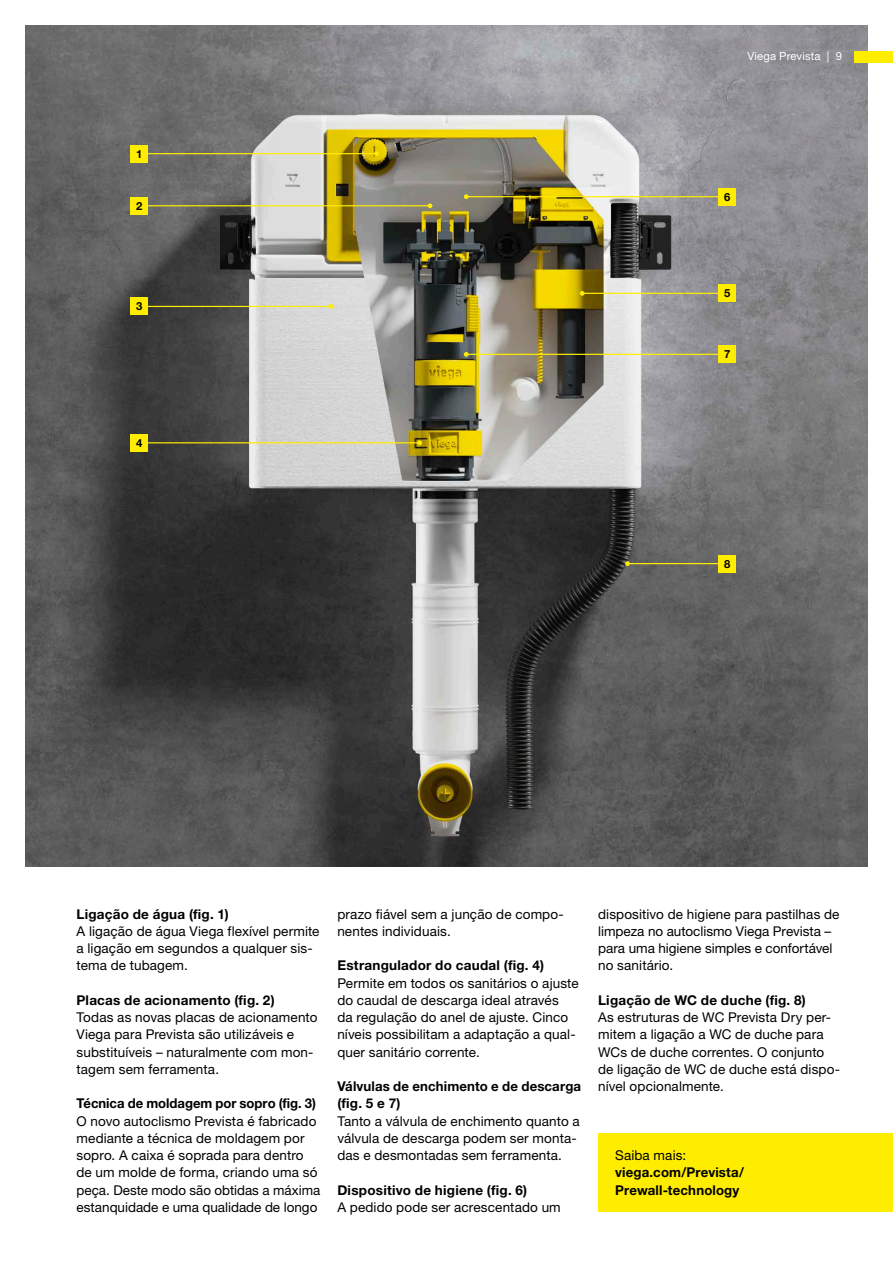
<style>
.page{position:relative;width:893px;height:1263px;background:#fff}
.page>*{position:absolute;margin:0;border:0;box-sizing:border-box;transform-origin:0 0}
.t1{font:13.5px/17.2px "M Ying Hei PR Cfor Viega W4";letter-spacing:.01em;color:#000}
.t2{font:13.5px/17.2px "M Ying Hei PR Cfor Viega W7";letter-spacing:.015em;color:#000}
.t3{font:11.25px "M Ying Hei PR Cfor Viega W4";letter-spacing:.015em;color:#fff}
.t4{font:11.25px "M Ying Hei PR Cfor Viega W7";color:#000}
</style>
<div class="page">
<img style="left:26px;top:26px;width:841px;height:841px">
<hr style="left:144px;top:442px;width:276px;height:1px;background:#ffed00">
<svg style="left:417px;top:440px;width:5px;height:5px"></svg>
<hr style="left:144px;top:153px;width:232px;height:1px;background:#ffed00">
<svg style="left:374px;top:151px;width:5px;height:5px"></svg>
<hr style="left:144px;top:205px;width:286px;height:1px;background:#ffed00">
<svg style="left:428px;top:203px;width:4px;height:5px"></svg>
<hr style="left:144px;top:306px;width:187px;height:1px;background:#ffed00">
<svg style="left:329px;top:304px;width:4px;height:5px"></svg>
<hr style="left:582px;top:293px;width:147px;height:1px;background:#ffed00">
<svg style="left:580px;top:291px;width:5px;height:5px"></svg>
<hr style="left:466px;top:196px;width:256px;height:1px;background:#ffed00">
<svg style="left:464px;top:194px;width:5px;height:5px"></svg>
<hr style="left:627px;top:563px;width:97px;height:1px;background:#ffed00">
<svg style="left:625px;top:561px;width:5px;height:5px"></svg>
<hr style="left:466px;top:354px;width:263px;height:1px;background:#ffed00">
<svg style="left:464px;top:352px;width:5px;height:5px"></svg>
<div style="left:131px;top:145px;width:17px;height:17px;background:#ffed00"></div>
<div style="left:131px;top:434px;width:17px;height:17px;background:#ffed00"></div>
<div style="left:131px;top:197px;width:17px;height:17px;background:#ffed00"></div>
<div style="left:131px;top:298px;width:17px;height:17px;background:#ffed00"></div>
<div style="left:719px;top:285px;width:17px;height:17px;background:#ffed00"></div>
<div style="left:719px;top:188px;width:17px;height:17px;background:#ffed00"></div>
<div style="left:719px;top:555px;width:17px;height:17px;background:#ffed00"></div>
<div style="left:719px;top:346px;width:17px;height:17px;background:#ffed00"></div>
<div style="left:598px;top:1133px;width:295px;height:79px;background:#ffed00"></div>
<div style="left:855px;top:51px;width:38px;height:11px;background:#ffed00"></div>
<p class="t4" style="left:136px;top:147px;width:8px">1</p>
<p class="t4" style="left:136px;top:199px;width:8px">2</p>
<p class="t4" style="left:136px;top:299px;width:8px">3</p>
<p class="t4" style="left:136px;top:436px;width:8px">4</p>
<p class="t3" style="left:747px;top:49px;width:96px">Viega Prevista | 9</p>
<p class="t4" style="left:724px;top:190px;width:8px">6</p>
<p class="t4" style="left:724px;top:286px;width:8px">5</p>
<p class="t4" style="left:724px;top:347px;width:8px">7</p>
<p class="t4" style="left:724px;top:557px;width:8px">8</p>
<p class="t2" style="left:77px;top:905px;width:154px">Ligação de água (fig. 1)</p>
<p class="t1" style="left:77px;top:922px;width:244px">A ligação de água Viega flexível permite a ligação em segundos a qualquer sis&shy;tema de tubagem.</p>
<p class="t2" style="left:77px;top:991px;width:200px">Placas de acionamento (fig. 2)</p>
<p class="t1" style="left:77px;top:1009px;width:242px">Todas as novas placas de acionamento Viega para Prevista são utilizáveis e substituíveis – naturalmente com mon&shy;tagem sem ferramenta.</p>
<p class="t2" style="left:77px;top:1095px;width:241px">Técnica de moldagem por sopro (fig. 3)</p>
<p class="t1" style="left:77px;top:1112px;width:245px">O novo autoclismo Prevista é fabricado mediante a técnica de moldagem por sopro. A caixa é soprada para dentro de um molde de forma, criando uma só peça. Deste modo são obtidas a máxima estanquidade e uma qualidade de longo</p>
<p class="t1" style="left:337px;top:905px;width:228px">prazo fiável sem a junção de compo&shy;nentes individuais.</p>
<p class="t2" style="left:337px;top:957px;width:208px">Estrangulador do caudal (fig. 4)</p>
<p class="t1" style="left:337px;top:974px;width:243px">Permite em todos os sanitários o ajuste do caudal de descarga ideal através<br>da regulação do anel de ajuste. Cinco níveis possibilitam a adaptação a qual&shy;quer sanitário corrente.</p>
<p class="t2" style="left:337px;top:1078px;width:245px">Válvulas de enchimento e de descarga (fig. 5 e 7)</p>
<p class="t1" style="left:337px;top:1112px;width:244px">Tanto a válvula de enchimento quanto a válvula de descarga podem ser monta&shy;das e desmontadas sem ferramenta.</p>
<p class="t2" style="left:337px;top:1181px;width:191px">Dispositivo de higiene (fig. 6)</p>
<p class="t1" style="left:337px;top:1198px;width:225px">A pedido pode ser acrescentado um</p>
<p class="t1" style="left:598px;top:905px;width:243px">dispositivo de higiene para pastilhas de limpeza no autoclismo Viega Prevista – para uma higiene simples e confortável no sanitário.</p>
<p class="t2" style="left:598px;top:991px;width:209px">Ligação de WC de duche (fig. 8)</p>
<p class="t1" style="left:598px;top:1009px;width:243px">As estruturas de WC Prevista Dry per&shy;mitem a ligação a WC de duche para<br>WCs de duche correntes. O conjunto de ligação de WC de duche está dispo&shy;nível opcionalmente.</p>
<p class="t1" style="left:615px;top:1147px;width:73px">Saiba mais:</p>
<p class="t2" style="left:615px;top:1164px;width:130px">viega.com/Prevista/<br>Prewall-technology</p>
</div>
